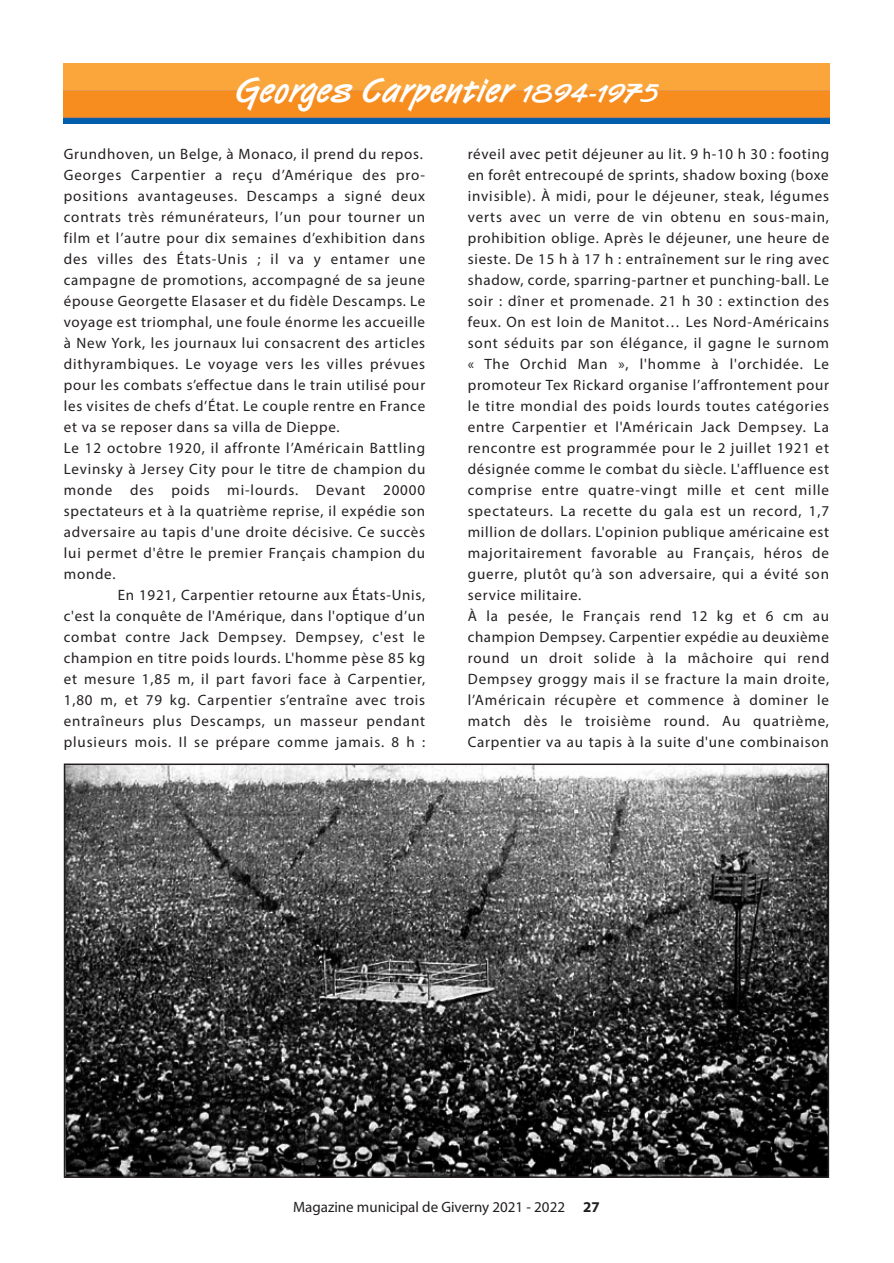
<style>
.page{position:relative;width:894px;height:1263px;background:#fff}
.page>*{position:absolute;margin:0;border:0;box-sizing:border-box;transform-origin:0 0}
.t1{font:700 36px "Van Dijk W01";color:#fff}
.t2{font:15px/21px "Myriad Pro";letter-spacing:.055em;color:#231f20}
.t3{font:15px "Myriad Pro";color:#231f20}
.s1{font-size:27px}
.s2{font-weight:700}
</style>
<div class="page">
<img style="left:64px;top:64px;width:765px;height:59px">
<img style="left:67px;top:767px;width:759px;height:408px">
<div style="left:64px;top:764px;width:765px;height:414px;border:2px solid #231f20"></div>
<h1 class="t1" style="left:235px;top:68px;width:425px">Georges Carpentier <span class="s1">1894-1975</span></h1>
<p class="t2" style="left:64px;top:145px;width:363px">Grundhoven, un Belge, à Monaco, il prend du repos.<br>Georges Carpentier a reçu d’Amérique des pro&shy;positions avantageuses. Descamps a signé deux contrats très rémunérateurs, l’un pour tourner un film et l’autre pour dix semaines d’exhibition dans des villes des États-Unis ; il va y entamer une campagne de promotions, accompagné de sa jeune épouse Georgette Elasaser et du fidèle Descamps. Le voyage est triomphal, une foule énorme les accueille à New York, les journaux lui consacrent des articles dithyrambiques. Le voyage vers les villes prévues pour les combats s’effectue dans le train utilisé pour les visites de chefs d’État. Le couple rentre en France et va se reposer dans sa villa de Dieppe.<br>Le 12 octobre 1920, il affronte l’Américain Battling Levinsky à Jersey City pour le titre de champion du monde des poids mi-lourds. Devant 20000 spectateurs et à la quatrième reprise, il expédie son adversaire au tapis d'une droite décisive. Ce succès lui permet d'être le premier Français champion du monde.</p>
<p class="t2" style="left:64px;top:586px;width:363px;text-align:justify;text-indent:54px">En 1921, Carpentier retourne aux États-Unis, c'est la conquête de l'Amérique, dans l'optique d’un combat contre Jack Dempsey. Dempsey, c'est le champion en titre poids lourds. L'homme pèse 85 kg et mesure 1,85 m, il part favori face à Carpentier, 1,80 m, et 79 kg. Carpentier s’entraîne avec trois entraîneurs plus Descamps, un masseur pendant plusieurs mois. Il se prépare comme jamais. 8 h :</p>
<p class="t2" style="left:468px;top:145px;width:363px">réveil avec petit déjeuner au lit. 9 h-10 h 30 : footing en forêt entrecoupé de sprints, shadow boxing (boxe invisible). À midi, pour le déjeuner, steak, légumes verts avec un verre de vin obtenu en sous-main, prohibition oblige. Après le déjeuner, une heure de sieste. De 15 h à 17 h : entraînement sur le ring avec shadow, corde, sparring-partner et punching-ball. Le soir : dîner et promenade. 21 h 30 : extinction des feux. On est loin de Manitot… Les Nord-Américains sont séduits par son élégance, il gagne le surnom « The Orchid Man », l'homme à l'orchidée. Le promoteur Tex Rickard organise l’affrontement pour le titre mondial des poids lourds toutes catégories entre Carpentier et l'Américain Jack Dempsey. La rencontre est programmée pour le 2 juillet 1921 et désignée comme le combat du siècle. L'affluence est comprise entre quatre-vingt mille et cent mille spectateurs. La recette du gala est un record, 1,7 million de dollars. L'opinion publique américaine est majoritairement favorable au Français, héros de guerre, plutôt qu’à son adversaire, qui a évité son service militaire.<br>À la pesée, le Français rend 12 kg et 6 cm au champion Dempsey. Carpentier expédie au deuxième round un droit solide à la mâchoire qui rend Dempsey groggy mais il se fracture la main droite, l’Américain récupère et commence à dominer le match dès le troisième round. Au quatrième, Carpentier va au tapis à la suite d'une combinaison</p>
<p class="t3" style="left:293px;top:1201px;width:308px">Magazine municipal de Giverny 2021 - 2022 <span class="s2">27</span></p>
</div>
